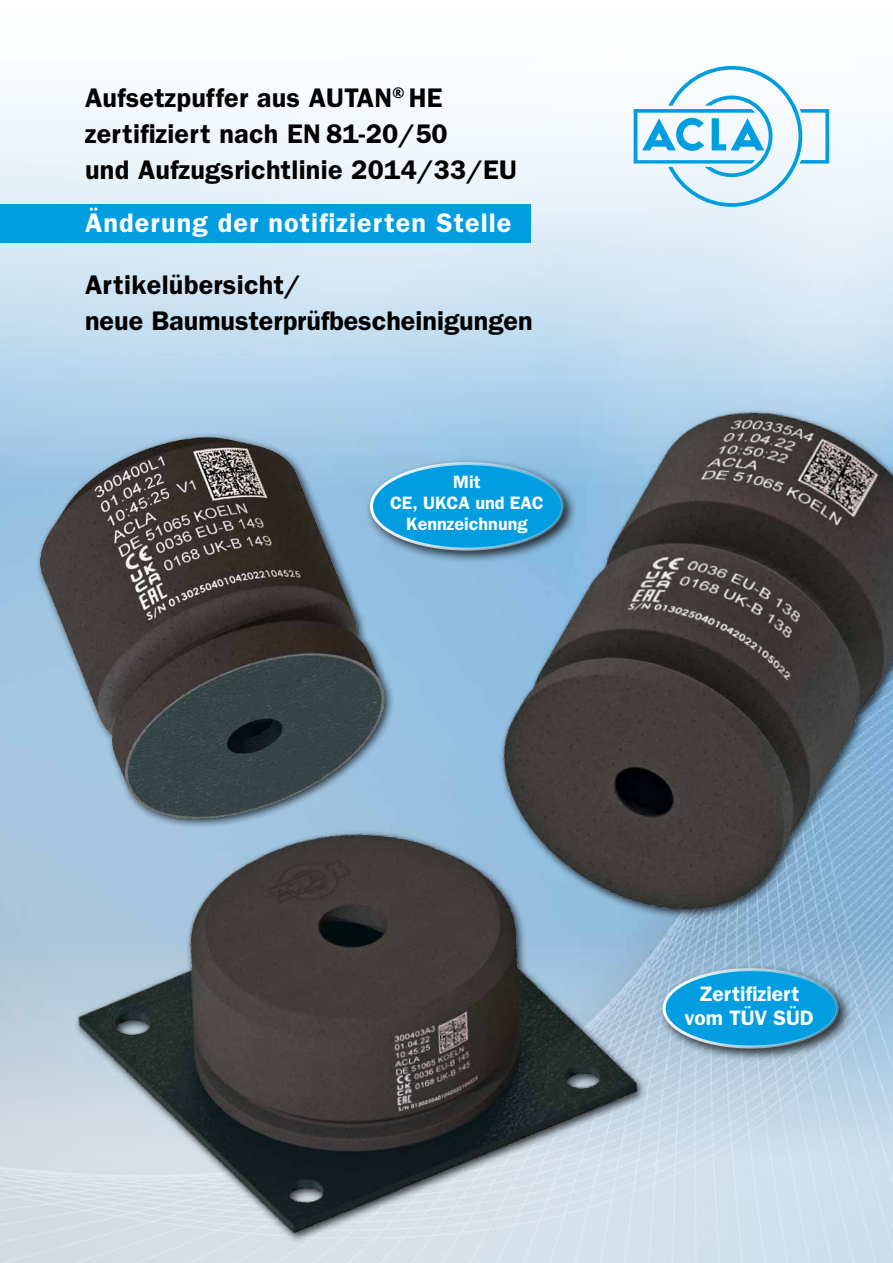
<style>
.page{position:relative;width:893px;height:1263px;background:#fff}
.page>*{position:absolute;margin:0;border:0;box-sizing:border-box;transform-origin:0 0}
.t1{font:600 27px/36px "Franklin Gothic";letter-spacing:.01em;color:#000}
.t2{font:600 27px "Franklin Gothic";letter-spacing:.04em;color:#fff}
.t3{font:600 21px/24px "Franklin Gothic";color:#fff;text-align:center}
.t4{font:600 18px/21px "Franklin Gothic";color:#fff;text-align:center}
</style>
<div class="page">
<img style="left:0;top:65px;width:893px;height:803px">
<svg style="left:0;top:868px;width:893px;height:395px;fill:#ccdbe9"></svg>
<svg style="left:634px;top:66px;width:195px;height:141px"></svg>
<div style="left:0;top:204px;width:530px;height:39px;background:#009ee0"></div>
<img style="left:0;top:422px;width:417px;height:408px">
<img style="left:40px;top:793px;width:640px;height:470px">
<img style="left:449px;top:353px;width:444px;height:619px">
<div style="left:365px;top:457px;width:212px;height:106px;background:#000;opacity:.75"></div>
<div style="left:371px;top:464px;width:192px;height:85px;background:#009ee0;border-radius:50%"></div>
<div style="left:370px;top:462px;width:194px;height:89px;border:3px solid #fff;border-radius:50%"></div>
<div style="left:657px;top:963px;width:195px;height:98px;background:#000;opacity:.75"></div>
<div style="left:664px;top:970px;width:173px;height:77px;background:#009ee0;border-radius:50%"></div>
<div style="left:663px;top:968px;width:176px;height:80px;border:3px solid #fff;border-radius:50%"></div>
<p class="t1" style="left:85px;top:79px;width:433px">Aufsetzpuffer aus AUTAN<sup>®</sup> HE zertifiziert nach EN 81-20/50<br>und Aufzugsrichtlinie 2014/33/EU</p>
<p class="t2" style="left:85px;top:207px;width:428px">Änderung der notifizierten Stelle</p>
<p class="t1" style="left:85px;top:266px;width:449px">Artikelübersicht/<br>neue Baumusterprüfbescheinigungen</p>
<p class="t4" style="left:390px;top:471px;width:155px">Mit<br>CE, UKCA und EAC<br>Kennzeichnung</p>
<p class="t3" style="left:684px;top:981px;width:131px">Zertifiziert vom TÜV SÜD</p>
</div>
